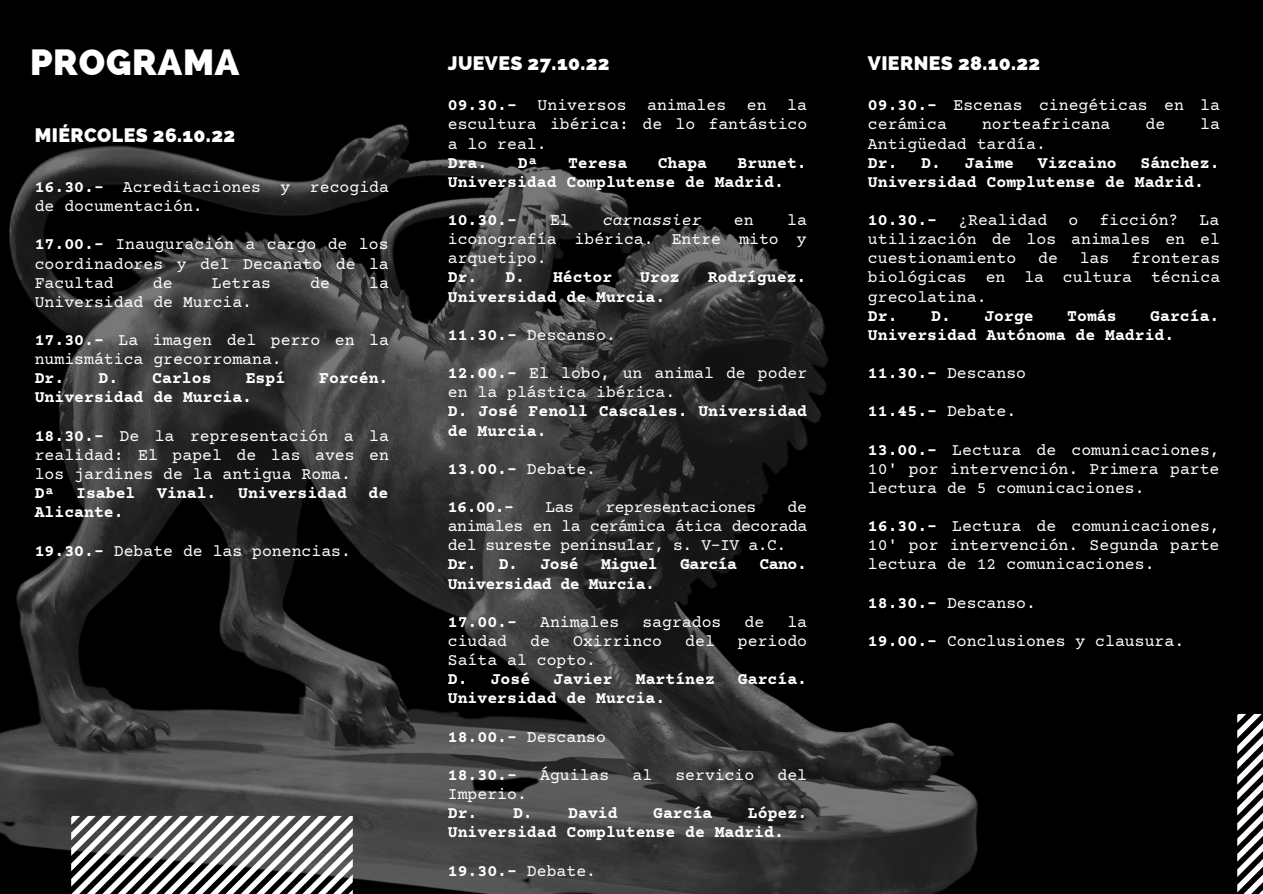
<style>
.page{position:relative;width:1263px;height:894px;background:#fff}
.page>*{position:absolute;margin:0;border:0;box-sizing:border-box;transform-origin:0 0}
.t1{font:800 36.3px "Raleway";letter-spacing:.02em;color:#fff}
.t2{font:800 19.5px "Raleway";letter-spacing:.02em;color:#fff}
.t3{font:16.5px/19px "Courier Prime";color:#fff;text-align:justify}
.t4{font:700 16.5px/19px "Courier Prime";color:#fff}
.t5{font:700 16.5px "Courier Prime";letter-spacing:-.03em;color:#fff}
.t6{font:16.5px "Courier Prime";letter-spacing:-.03em;color:#fff}
.t7{font:italic 16.5px "Courier Prime";color:#fff}
.s1{font-weight:700}
.s2{font-weight:400}
</style>
<div class="page">
<div style="left:0;top:0;width:1263px;height:893px;background:#000"></div>
<img style="left:0;top:124px;width:978px;height:769px">
<svg style="left:71px;top:815px;width:282px;height:78px"></svg>
<svg style="left:1237px;top:713px;width:26px;height:180px"></svg>
<p class="t1" style="left:30px;top:41px;width:211px">PROGRAMA</p>
<p class="t2" style="left:35px;top:124px;width:202px">MIÉRCOLES 26.10.22</p>
<p class="t3" style="left:35px;top:179px;width:356px"><span class="s1">16.30.-</span> Acreditaciones y recogida de documentación.</p>
<p class="t3" style="left:35px;top:236px;width:356px"><span class="s1">17.00.-</span> Inauguración a cargo de los coordinadores y del Decanato de la Facultad</p>
<p class="t3" style="left:153px;top:274px;width:21px">de</p>
<p class="t3" style="left:212px;top:274px;width:61px">Letras</p>
<p class="t3" style="left:310px;top:274px;width:21px">de</p>
<p class="t3" style="left:369px;top:274px;width:21px">la</p>
<p class="t3" style="left:35px;top:293px;width:219px">Universidad de Murcia.</p>
<p class="t3" style="left:35px;top:332px;width:356px"><span class="s1">17.30.-</span> La imagen del perro en la numismática grecorromana.</p>
<p class="t4" style="left:35px;top:370px;width:85px">Dr. D.</p>
<p class="t4" style="left:152px;top:370px;width:61px">Carlos</p>
<p class="t4" style="left:246px;top:370px;width:41px">Espí</p>
<p class="t4" style="left:319px;top:370px;width:71px">Forcén.</p>
<p class="t4" style="left:35px;top:389px;width:219px">Universidad de Murcia.</p>
<p class="t3" style="left:35px;top:427px;width:356px"><span class="s1">18.30.-</span> De la representación a la realidad: El papel de las aves en los jardines de la antigua Roma.</p>
<p class="t4" style="left:35px;top:485px;width:21px">Dª</p>
<p class="t4" style="left:76px;top:485px;width:61px">Isabel</p>
<p class="t4" style="left:157px;top:485px;width:61px">Vinal.</p>
<p class="t4" style="left:238px;top:485px;width:110px">Universidad</p>
<p class="t4" style="left:369px;top:485px;width:21px">de</p>
<p class="t4" style="left:35px;top:504px;width:90px">Alicante.</p>
<p class="t3" style="left:35px;top:542px;width:318px"><span class="s1">19.30.-</span> Debate de las ponencias.</p>
<p class="t2" style="left:448px;top:52px;width:163px">JUEVES 27.10.22</p>
<p class="t3" style="left:448px;top:97px;width:361px"><span class="s1">09.30.-</span> Universos animales en la escultura ibérica: de lo fantástico a lo real.</p>
<p class="t4" style="left:448px;top:154px;width:41px">Dra.</p>
<p class="t4" style="left:518px;top:154px;width:21px">Dª</p>
<p class="t4" style="left:568px;top:154px;width:61px">Teresa</p>
<p class="t4" style="left:658px;top:154px;width:51px">Chapa</p>
<p class="t4" style="left:448px;top:154px;width:360px;text-indent:290px">Brunet.<br>Universidad Complutense de Madrid.</p>
<p class="t4" style="left:448px;top:212px;width:71px">10.30.-</p>
<p class="t3" style="left:550px;top:212px;width:21px">El</p>
<p class="t7" style="left:603px;top:212px;width:100px">carnassier</p>
<p class="t3" style="left:734px;top:212px;width:21px">en</p>
<p class="t3" style="left:448px;top:212px;width:361px;text-indent:339px">la iconografía ibérica. Entre mito y arquetipo.</p>
<p class="t4" style="left:448px;top:269px;width:79px">Dr. D.</p>
<p class="t4" style="left:553px;top:269px;width:61px">Héctor</p>
<p class="t4" style="left:640px;top:269px;width:41px">Uroz</p>
<p class="t4" style="left:708px;top:269px;width:100px">Rodríguez.</p>
<p class="t4" style="left:448px;top:288px;width:219px">Universidad de Murcia.</p>
<p class="t3" style="left:448px;top:326px;width:170px"><span class="s1">11.30.-</span> Descanso.</p>
<p class="t3" style="left:448px;top:365px;width:361px"><span class="s1">12.00.-</span> El lobo, un animal de poder en la plástica ibérica.</p>
<p class="t4" style="left:448px;top:403px;width:361px">D. José Fenoll Cascales. Universidad de Murcia.</p>
<p class="t4" style="left:448px;top:460px;width:150px">13.00.- <span class="s2">Debate.</span></p>
<p class="t4" style="left:448px;top:498px;width:68px">16.00.-</p>
<p class="t3" style="left:545px;top:498px;width:30px">Las</p>
<p class="t6" style="left:605px;top:499px;width:152px">representaciones</p>
<p class="t3" style="left:448px;top:498px;width:361px;text-indent:340px">de animales en la cerámica ática decorada del sureste peninsular, s. V-IV a.C.</p>
<p class="t4" style="left:448px;top:556px;width:72px">Dr. D.</p>
<p class="t4" style="left:541px;top:556px;width:40px">José</p>
<p class="t4" style="left:601px;top:556px;width:58px">Miguel</p>
<p class="t4" style="left:680px;top:556px;width:58px">García</p>
<p class="t4" style="left:759px;top:556px;width:49px">Cano.</p>
<p class="t5" style="left:448px;top:575px;width:209px">Universidad de Murcia.</p>
<p class="t4" style="left:448px;top:613px;width:71px">17.00.-</p>
<p class="t3" style="left:540px;top:613px;width:81px">Animales</p>
<p class="t3" style="left:642px;top:613px;width:81px">sagrados</p>
<p class="t3" style="left:744px;top:613px;width:21px">de</p>
<p class="t3" style="left:787px;top:613px;width:21px">la</p>
<p class="t3" style="left:448px;top:632px;width:61px">ciudad</p>
<p class="t3" style="left:530px;top:632px;width:21px">de</p>
<p class="t3" style="left:573px;top:632px;width:90px">Oxirrinco</p>
<p class="t3" style="left:685px;top:632px;width:31px">del</p>
<p class="t3" style="left:738px;top:632px;width:71px">periodo</p>
<p class="t3" style="left:448px;top:651px;width:150px">Saíta al copto.</p>
<p class="t4" style="left:448px;top:671px;width:84px">D. José</p>
<p class="t4" style="left:553px;top:671px;width:61px">Javier</p>
<p class="t4" style="left:636px;top:671px;width:81px">Martínez</p>
<p class="t4" style="left:738px;top:671px;width:71px">García.</p>
<p class="t4" style="left:448px;top:690px;width:219px">Universidad de Murcia.</p>
<p class="t3" style="left:448px;top:728px;width:160px"><span class="s1">18.00.-</span> Descanso</p>
<p class="t4" style="left:448px;top:766px;width:71px">18.30.-</p>
<p class="t3" style="left:540px;top:766px;width:71px">Águilas</p>
<p class="t3" style="left:632px;top:766px;width:21px">al</p>
<p class="t3" style="left:675px;top:766px;width:81px">servicio</p>
<p class="t3" style="left:777px;top:766px;width:31px">del</p>
<p class="t3" style="left:448px;top:785px;width:81px">Imperio.</p>
<p class="t4" style="left:448px;top:804px;width:86px">Dr. D.</p>
<p class="t4" style="left:568px;top:804px;width:51px">David</p>
<p class="t4" style="left:653px;top:804px;width:61px">García</p>
<p class="t4" style="left:448px;top:804px;width:361px;text-indent:300px">López.<br>Universidad Complutense de Madrid.</p>
<p class="t4" style="left:448px;top:862px;width:150px">19.30.- <span class="s2">Debate.</span></p>
<p class="t2" style="left:868px;top:52px;width:174px">VIERNES 28.10.22</p>
<p class="t3" style="left:868px;top:97px;width:354px"><span class="s1">09.30.-</span> Escenas cinegéticas en la cerámica</p>
<p class="t3" style="left:982px;top:116px;width:130px">norteafricana</p>
<p class="t3" style="left:1145px;top:116px;width:21px">de</p>
<p class="t3" style="left:1200px;top:116px;width:21px">la</p>
<p class="t3" style="left:868px;top:135px;width:179px">Antigüedad tardía.</p>
<p class="t4" style="left:868px;top:154px;width:75px">Dr. D.</p>
<p class="t4" style="left:965px;top:154px;width:51px">Jaime</p>
<p class="t4" style="left:1038px;top:154px;width:81px">Vizcaino</p>
<p class="t4" style="left:868px;top:154px;width:353px;text-indent:273px">Sánchez.<br>Universidad Complutense de Madrid.</p>
<p class="t4" style="left:868px;top:212px;width:71px">10.30.-</p>
<p class="t3" style="left:958px;top:212px;width:90px">¿Realidad</p>
<p class="t3" style="left:1068px;top:212px;width:11px">o</p>
<p class="t3" style="left:1099px;top:212px;width:81px">ficción?</p>
<p class="t3" style="left:868px;top:212px;width:354px;text-indent:332px">La utilización de los animales en el cuestionamiento</p>
<p class="t3" style="left:868px;top:250px;width:354px;text-indent:263px">fronteras biológicas en la cultura técnica grecolatina.</p>
<p class="t4" style="left:868px;top:307px;width:84px">Dr. D.</p>
<p class="t4" style="left:984px;top:307px;width:51px">Jorge</p>
<p class="t4" style="left:1067px;top:307px;width:51px">Tomás</p>
<p class="t3" style="left:1038px;top:250px;width:21px">de</p>
<p class="t3" style="left:1080px;top:250px;width:31px">las</p>
<p class="t4" style="left:868px;top:307px;width:353px;text-indent:282px">García.<br>Universidad Autónoma de Madrid.</p>
<p class="t3" style="left:868px;top:365px;width:160px"><span class="s1">11.30.-</span> Descanso</p>
<p class="t4" style="left:868px;top:403px;width:150px">11.45.- <span class="s2">Debate.</span></p>
<p class="t3" style="left:868px;top:441px;width:353px"><span class="s1">13.00.-</span> Lectura de comunicaciones, 10' por intervención. Primera parte lectura de 5 comunicaciones.</p>
<p class="t3" style="left:868px;top:518px;width:353px"><span class="s1">16.30.-</span> Lectura de comunicaciones, 10' por intervención. Segunda parte lectura de 12 comunicaciones.</p>
<p class="t3" style="left:868px;top:594px;width:170px"><span class="s1">18.30.-</span> Descanso.</p>
<p class="t3" style="left:868px;top:632px;width:318px"><span class="s1">19.00.-</span> Conclusiones y clausura.</p>
</div>
